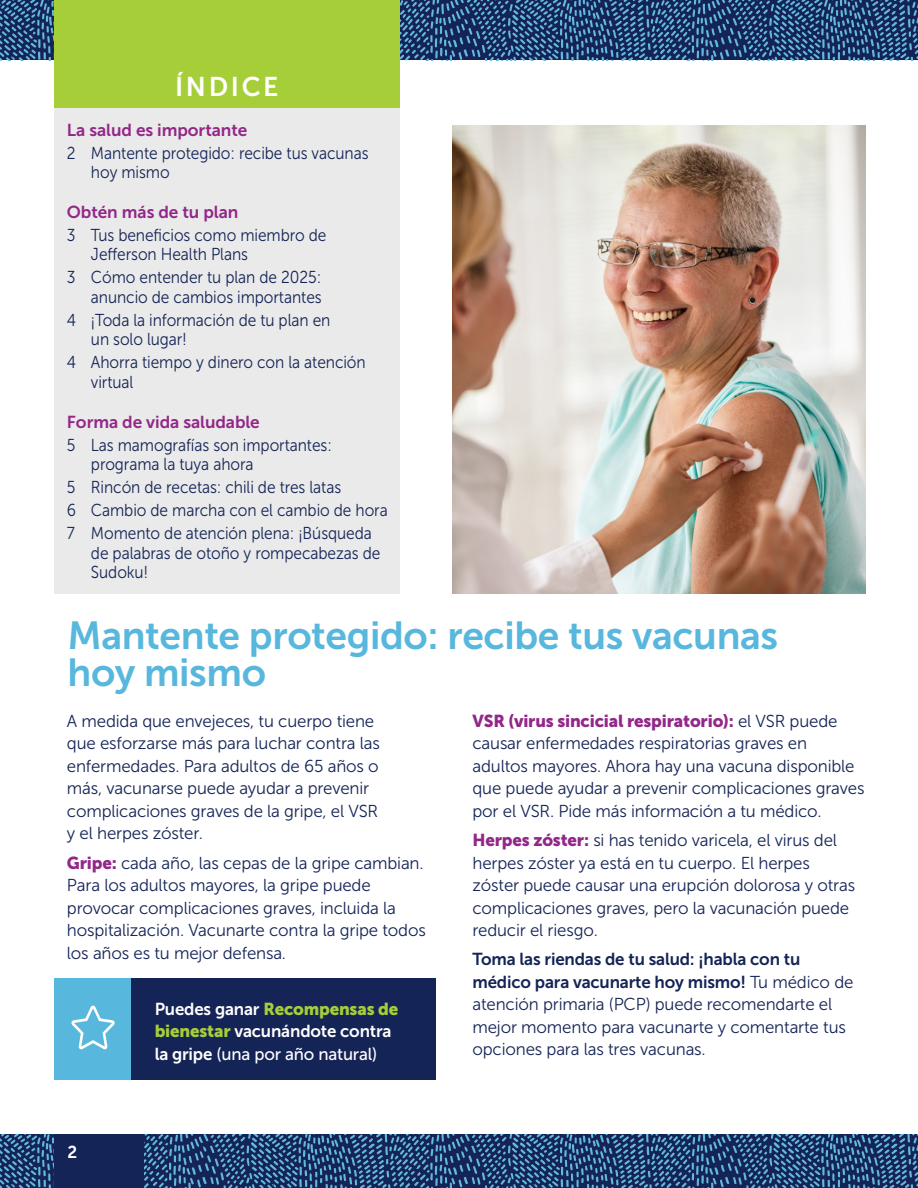
<style>
.page{position:relative;width:918px;height:1188px;background:#fff}
.page>*{position:absolute;margin:0;border:0;box-sizing:border-box;transform-origin:0 0}
.Content_-_Intro-Header-H2{font:39px/37.5px "Museo Sans 700";letter-spacing:-.01em;color:#58b7dd}
.Content_-_Section_Headers-H1{font:27px "Museo Sans 700";letter-spacing:.1em;color:#fff}
.Content_-_Body-P{font:17.25px/22.5px "Museo Sans 300";letter-spacing:-.01em;color:#152456}
.TOC_-_Body-P{font:17.25px/19.5px "Museo Sans 300";letter-spacing:-.005em;color:#152456;scale:.9 1}
.Content_-_Body-P-2{font:17.25px/22.5px "Museo Sans 700";letter-spacing:-.01em;color:#fff}
.TOC_-_Body-P-2{font:17.25px "Museo Sans 700";letter-spacing:-.005em;color:#932789}
.s1{font-family:"Museo Sans 900";color:#932789}
.s2{font-family:"Museo Sans 700"}
.s3{font-family:"Museo Sans 900";color:#a6ce39}
.s4{font-family:"Museo Sans 500"}
</style>
<div class="page">
<svg style="left:0;top:1134px;width:918px;height:54px;background:#294b7a"></svg>
<div style="left:54px;top:1134px;width:90px;height:54px;background:#152456"></div>
<svg style="left:0;top:0;width:918px;height:60px;background:#294c7b"></svg>
<div style="left:55px;top:978px;width:381px;height:102px;background:#152456"></div>
<div style="left:55px;top:978px;width:76px;height:102px;background:#58b7dd"></div>
<div style="left:54px;top:0;width:346px;height:109px;background:#a6ce39"></div>
<img style="left:452px;top:126px;width:413px;height:468px">
<svg style="left:71px;top:1006px;width:44px;height:43px"></svg>
<div style="left:54px;top:109px;width:346px;height:485px;background:#e9eae9"></div>
<h1 class="Content_-_Section_Headers-H1" style="left:175px;top:72px;width:105px">ÍNDICE</h1>
<p class="TOC_-_Body-P-2" style="left:67px;top:120px;width:182px">La salud es importante</p>
<p class="TOC_-_Body-P" style="left:91px;top:143px;width:310px;text-indent:-24px">2 Mantente protegido: recibe tus vacunas hoy mismo</p>
<p class="TOC_-_Body-P-2" style="left:67px;top:202px;width:173px">Obtén más de tu plan</p>
<p class="TOC_-_Body-P" style="left:91px;top:225px;width:263px;text-indent:-24px">3 Tus beneficios como miembro de<br>Jefferson Health Plans</p>
<p class="TOC_-_Body-P" style="left:67px;top:268px;width:285px;text-align:right">3 Cómo entender tu plan de 2025: anuncio de cambios importantes</p>
<p class="TOC_-_Body-P" style="left:91px;top:310px;width:268px;text-indent:-24px">4 ¡Toda la información de tu plan en un solo lugar!</p>
<p class="TOC_-_Body-P" style="left:91px;top:353px;width:307px;text-indent:-24px">4 Ahorra tiempo y dinero con la atención virtual</p>
<p class="TOC_-_Body-P-2" style="left:67px;top:412px;width:194px">Forma de vida saludable</p>
<p class="TOC_-_Body-P" style="left:91px;top:435px;width:269px;text-indent:-24px">5 Las mamografías son importantes: programa la tuya ahora</p>
<p class="TOC_-_Body-P" style="left:67px;top:478px;width:306px">5 Rincón de recetas: chili de tres latas</p>
<p class="TOC_-_Body-P" style="left:67px;top:501px;width:358px">6 Cambio de marcha con el cambio de hora</p>
<p class="TOC_-_Body-P" style="left:91px;top:524px;width:323px;text-indent:-24px">7 Momento de atención plena: ¡Búsqueda de palabras de otoño y rompecabezas de<br>Sudoku!</p>
<h2 class="Content_-_Intro-Header-H2" style="left:68px;top:617px;width:712px">Mantente protegido: recibe tus vacunas hoy mismo</h2>
<p class="Content_-_Body-P" style="left:67px;top:710px;width:315px">A medida que envejeces, tu cuerpo tiene que esforzarse más para luchar contra las enfermedades. Para adultos de 65 años o más, vacunarse puede ayudar a prevenir complicaciones graves de la gripe, el VSR y el herpes zóster.</p>
<p class="Content_-_Body-P" style="left:67px;top:851px;width:360px"><span class="s1">Gripe:</span> cada año, las cepas de la gripe cambian.<br>Para los adultos mayores, la gripe puede provocar complicaciones graves, incluida la hospitalización. Vacunarte contra la gripe todos los años es tu mejor defensa.</p>
<p class="Content_-_Body-P" style="left:472px;top:710px;width:394px"><span class="s1">VSR (virus sincicial respiratorio):</span> el VSR puede causar enfermedades respiratorias graves en adultos mayores. Ahora hay una vacuna disponible que puede ayudar a prevenir complicaciones graves por el VSR. Pide más información a tu médico.</p>
<p class="Content_-_Body-P" style="left:472px;top:829px;width:384px"><span class="s1">Herpes zóster:</span> si has tenido varicela, el virus del herpes zóster ya está en tu cuerpo. El herpes zóster puede causar una erupción dolorosa y otras complicaciones graves, pero la vacunación puede reducir el riesgo.</p>
<p class="Content_-_Body-P" style="left:472px;top:948px;width:382px"><span class="s2">Toma las riendas de tu salud: ¡habla con tu médico para vacunarte hoy mismo!</span> Tu médico de atención primaria (PCP) puede recomendarte el mejor momento para vacunarte y comentarte tus opciones para las tres vacunas.</p>
<p class="Content_-_Body-P-2" style="left:155px;top:998px;width:245px">Puedes ganar <span class="s3">Recompensas de bienestar</span> vacunándote contra la gripe <span class="s4">(una por año natural)</span></p>
<p class="Content_-_Body-P-2" style="left:68px;top:1141px;width:11px">2</p>
</div>
